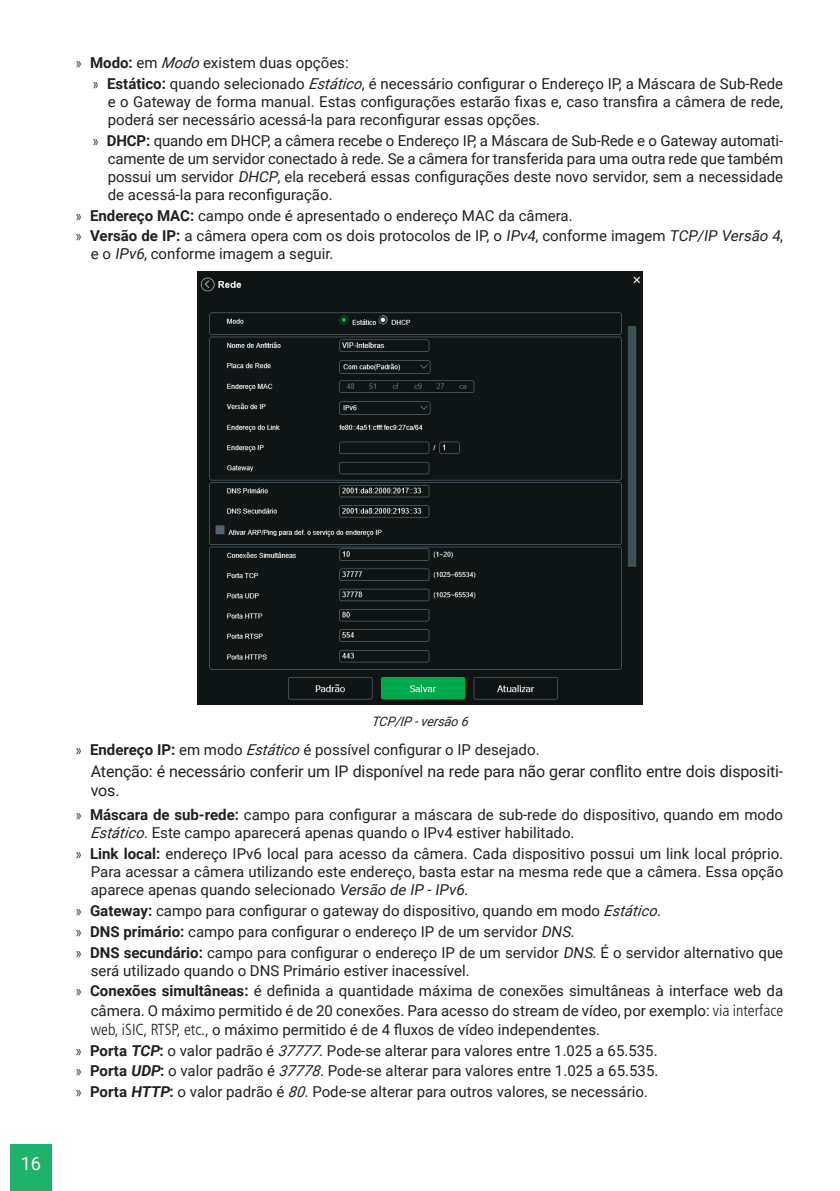
<style>
.page{position:relative;width:840px;height:1191px;background:#fff}
.page>*{position:absolute;margin:0;border:0;box-sizing:border-box;transform-origin:0 0}
.t1{font:18.2px "Roboto";color:#fff}
._0__Corpo_de_texto{font:16px/19.2px "Roboto";letter-spacing:-.01em;color:#231f20}
.t2{font:15px/18px "Roboto";color:#231f20;text-align:justify}
._7__Legenda{font:italic 13px "Roboto";color:#231f20}
.s1{font-family:"Frutiger LT Std";font-weight:300;font-stretch:condensed}
.s2{font-weight:700}
.s3{font-style:italic}
.s4{font-family:"Frutiger LT Std";font-weight:300;font-stretch:condensed;font-size:16px}
.s5{font-weight:700;font-style:italic}
</style>
<div class="page">
<div style="left:10px;top:1144px;width:42px;height:47px;background:#1eb26a"></div>
<img style="left:197px;top:271px;width:445px;height:433px">
<p class="t2" style="left:75px;top:53px;width:275px"><span class="s1">»</span> <span class="s2">Modo:</span> em <span class="s3">Modo</span> existem duas opções:</p>
<p class="t2" style="left:108px;top:74px;width:676px;text-indent:-16px"><span class="s1">»</span> <span class="s2">Estático:</span> quando selecionado <span class="s3">Estático</span>, é necessário configurar o Endereço IP, a Máscara de Sub-Rede e o Gateway de forma manual. Estas configurações estarão fixas e, caso transfira a câmera de rede, poderá ser necessário acessá-la para reconfigurar essas opções.</p>
<p class="t2" style="left:108px;top:131px;width:676px;text-indent:-16px"><span class="s1">»</span> <span class="s2">DHCP:</span> quando em DHCP, a câmera recebe o Endereço IP, a Máscara de Sub-Rede e o Gateway automati&shy;camente de um servidor conectado à rede. Se a câmera for transferida para uma outra rede que também possui um servidor <span class="s3">DHCP</span>, ela receberá essas configurações deste novo servidor, sem a necessidade de acessá-la para reconfiguração.</p>
<p class="t2" style="left:75px;top:206px;width:498px"><span class="s1">»</span> <span class="s2">Endereço MAC:</span> campo onde é apresentado o endereço MAC da câmera.</p>
<p class="t2" style="left:91px;top:226px;width:693px;text-indent:-16px"><span class="s1">»</span> <span class="s2">Versão de IP:</span> a câmera opera com os dois protocolos de IP, o <span class="s3">IPv4</span>, conforme imagem <span class="s3">TCP/IP Versão 4</span>, e o <span class="s3">IPv6</span>, conforme imagem a seguir.</p>
<p class="t1" style="left:21px;top:1151px;width:22px">16</p>
<p class="_7__Legenda" style="left:371px;top:712px;width:100px">TCP/IP -versão 6</p>
<p class="t2" style="left:75px;top:740px;width:465px"><span class="s1">»</span> <span class="s2">Endereço IP:</span> em modo <span class="s3">Estático</span> é possível configurar o IP desejado.</p>
<p class="_0__Corpo_de_texto" style="left:91px;top:761px;width:693px">Atenção: é necessário conferir um IP disponível na rede para não gerar conflito entre dois dispositi&shy;vos.</p>
<p class="t2" style="left:91px;top:805px;width:693px;text-indent:-16px"><span class="s1">»</span> <span class="s2">Máscara de sub-rede:</span> campo para configurar a máscara de sub-rede do dispositivo, quando em modo<br><span class="s3">Estático</span>. Este campo aparecerá apenas quando o IPv4 estiver habilitado.</p>
<p class="t2" style="left:91px;top:844px;width:693px;text-indent:-16px"><span class="s1">»</span> <span class="s2">Link local:</span> endereço IPv6 local para acesso da câmera. Cada dispositivo possui um link local próprio.<br>Para acessar a câmera utilizando este endereço, basta estar na mesma rede que a câmera. Essa opção aparece apenas quando selecionado <span class="s3">Versão de IP -IPv6.</span></p>
<p class="t2" style="left:75px;top:901px;width:587px"><span class="s1">»</span> <span class="s2">Gateway:</span> campo para configurar o gateway do dispositivo, quando em modo <span class="s3">Estático</span>.</p>
<p class="t2" style="left:75px;top:921px;width:503px"><span class="s1">»</span> <span class="s2">DNS primário:</span> campo para configurar o endereço IP de um servidor <span class="s3">DNS.</span></p>
<p class="t2" style="left:91px;top:942px;width:693px;text-indent:-16px"><span class="s1">»</span> <span class="s2">DNS secundário:</span> campo para configurar o endereço IP de um servidor <span class="s3">DNS</span>. É o servidor alternativo que será utilizado quando o DNS Primário estiver inacessível.</p>
<p class="t2" style="left:91px;top:981px;width:693px;line-height:19.2px;text-indent:-16px"><span class="s1">»</span> <span class="s2">Conexões simultâneas:</span> é definida a quantidade máxima de conexões simultâneas à interface web da câmera. O máximo permitido é de 20 conexões. Para acesso do stream de vídeo, por exemplo: <span class="s4">via interface web, iSIC, RTSP, etc.,</span> o máximo permitido é de 4 fluxos de vídeo independentes.</p>
<p class="t2" style="left:75px;top:1040px;width:583px"><span class="s1">»</span> <span class="s2">Porta</span> <span class="s5">TCP</span><span class="s2">:</span> o valor padrão é <span class="s3">37777</span>. Pode-se alterar para valores entre 1.025 a 65.535.</p>
<p class="t2" style="left:75px;top:1061px;width:584px"><span class="s1">»</span> <span class="s2">Porta</span> <span class="s5">UDP</span><span class="s2">:</span> o valor padrão é <span class="s3">37778</span>. Pode-se alterar para valores entre 1.025 a 65.535.</p>
<p class="t2" style="left:75px;top:1082px;width:574px"><span class="s1">»</span> <span class="s2">Porta</span> <span class="s5">HTTP</span><span class="s2">:</span> o valor padrão é <span class="s3">80</span>. Pode-se alterar para outros valores, se necessário.</p>
</div>
